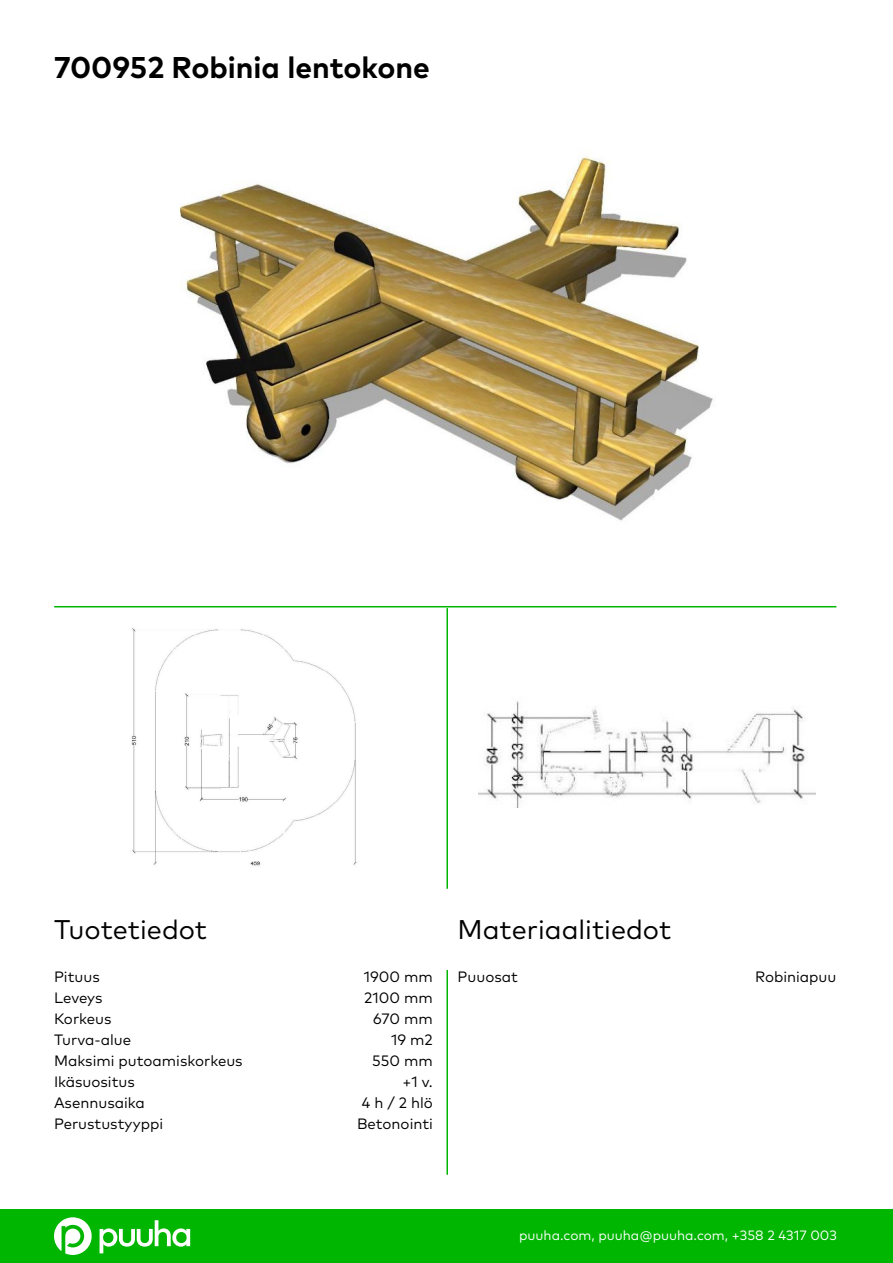
<style>
.page{position:relative;width:893px;height:1263px;background:#fff}
.page>*{position:absolute;margin:0;border:0;box-sizing:border-box;transform-origin:0 0}
.t1{font:700 30px "Mark Pro";color:#000}
.t2{font:27px "Mark Pro";color:#000}
.t3{font:15px/21px "Mark Pro";color:#000}
.t4{font:13.5px "Mark Pro";color:#fff}
</style>
<div class="page">
<div style="left:0;top:1209px;width:893px;height:54px;background:#00b600"></div>
<hr style="left:446px;top:970px;width:2px;height:205px;background:#00b600">
<hr style="left:446px;top:608px;width:2px;height:281px;background:#00b600">
<hr style="left:54px;top:606px;width:782px;height:1px;background:#00b600">
<svg style="left:54px;top:1217px;width:38px;height:38px"></svg>
<svg style="left:100px;top:1220px;width:90px;height:33px"></svg>
<img style="left:179px;top:156px;width:534px;height:365px">
<img style="left:131px;top:628px;width:226px;height:238px">
<img style="left:478px;top:701px;width:337px;height:106px">
<h1 class="t1" style="left:54px;top:44px;width:377px">700952 Robinia lentokone</h1>
<h2 class="t2" style="left:54px;top:909px;width:155px">Tuotetiedot</h2>
<h2 class="t2" style="left:458px;top:909px;width:215px">Materiaalitiedot</h2>
<p class="t3" style="left:54px;top:965px;width:47px">Pituus</p>
<p class="t3" style="left:458px;top:965px;width:62px">Puuosat</p>
<p class="t3" style="left:755px;top:965px;width:83px">Robiniapuu</p>
<p class="t3" style="left:54px;top:986px;width:190px">Leveys<br>Korkeus<br>Turva-alue<br>Maksimi putoamiskorkeus<br>Ikäsuositus<br>Asennusaika<br>Perustustyyppi</p>
<p class="t3" style="left:357px;top:965px;width:77px;text-align:right">1900 mm<br>2100 mm<br>670 mm<br>19 m2<br>550 mm +1 v.<br>4 h / 2 hlö<br>Betonointi</p>
<p class="t4" style="left:519px;top:1225px;width:319px">puuha.com, puuha@puuha.com, +358 2 4317 003</p>
</div>
